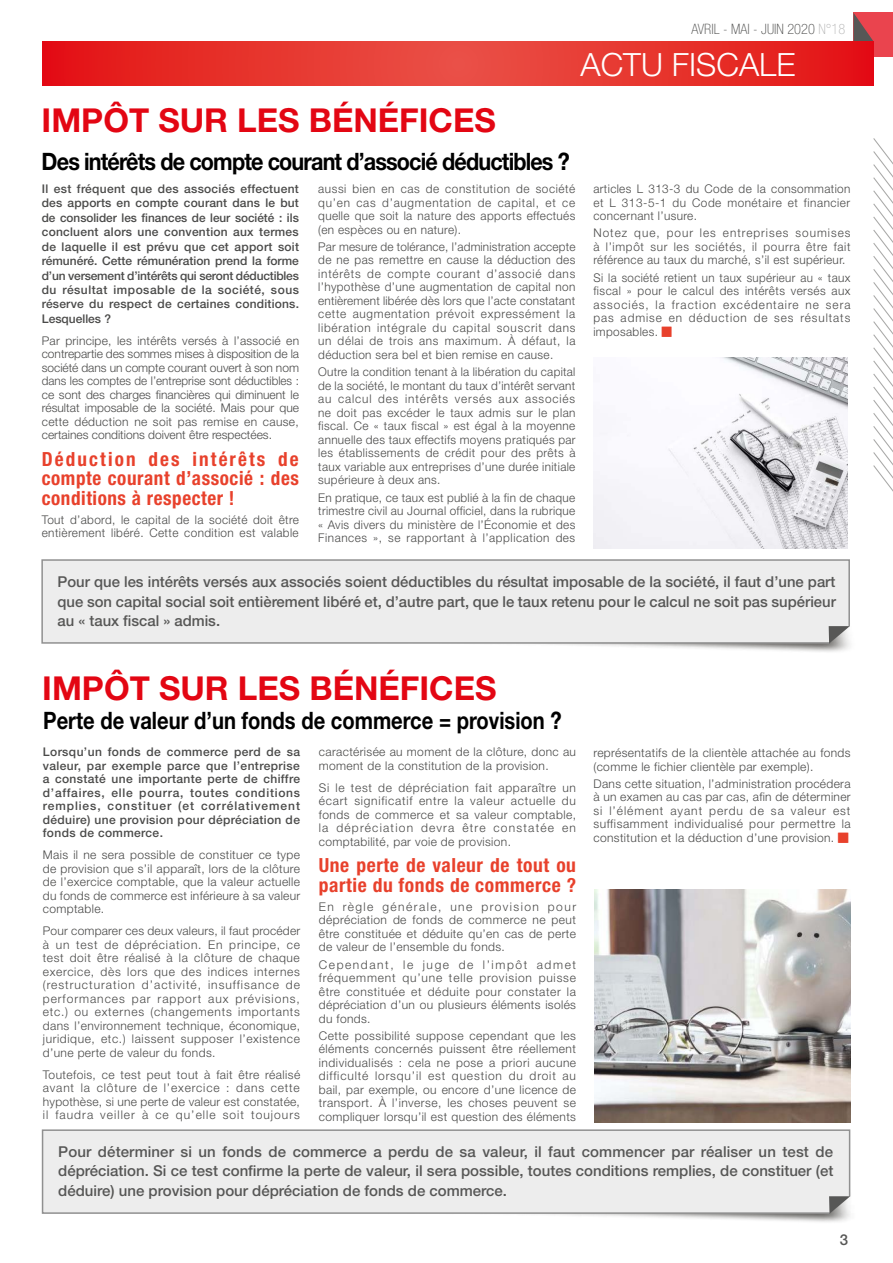
<style>
.page{position:relative;width:893px;height:1263px;background:#fff}
.page>*{position:absolute;margin:0;border:0;box-sizing:border-box;transform-origin:0 0}
.t1{font:700 33px "Helvetica Neue LT Std";color:#e30613}
.t2{font:300 32.1px "Helvetica Neue LT Std";color:#fff}
.t3{font:700 24px "Helvetica Neue LT Std";letter-spacing:-.04em;color:#000;scale:.9 1}
.t4{font:700 24px "Helvetica Neue LT Std";color:#000;scale:.84 1}
.t5{font:700 condensed 19.5px/19.5px "Helvetica Neue LT Std";letter-spacing:.03em;color:#e8412c;text-align:justify}
.t6{font:500 15px/19.5px "Helvetica Neue LT Std";color:#575756;text-align:justify}
.t7{font:100 condensed 14.4px "Helvetica Neue LT Std";color:#4a4a49}
.t8{font:300 12px/13.5px "Helvetica Neue LT Std";letter-spacing:.03em;color:#4a4a49;text-align:justify}
.t9{font:500 12px/14.4px "Helvetica Neue LT Std";letter-spacing:.02em;color:#4a4a49;text-align:justify}
.t10{font:300 12px/13.5px "Helvetica Neue LT Std";letter-spacing:.03em;color:#4a4a49;text-align:justify;scale:.96 1}
.s1{color:#b6b6b6}
</style>
<div class="page">
<div style="left:853px;top:13px;width:40px;height:44px;background:#ea444e"></div>
<svg style="left:853px;top:13px;width:21px;height:29px"></svg>
<svg style="left:43px;top:42px;width:831px;height:44px"></svg>
<svg style="left:873px;top:138px;width:20px;height:354px"></svg>
<div style="left:41px;top:1129px;width:810px;height:85px;background:#ededed"></div>
<svg style="left:829px;top:1196px;width:21px;height:18px"></svg>
<div style="left:41px;top:559px;width:810px;height:85px;background:#ededed"></div>
<svg style="left:829px;top:626px;width:21px;height:18px"></svg>
<img style="left:594px;top:357px;width:254px;height:192px">
<img style="left:594px;top:890px;width:256px;height:233px">
<p class="t7" style="left:691px;top:21px;width:155px">AVRIL - MAI - JUIN 2020 <span class="s1">N°18</span></p>
<h1 class="t1" style="left:42px;top:100px;width:456px">IMPÔT SUR LES BÉNÉFICES</h1>
<h3 class="t3" style="left:42px;top:146px;width:588px">Des intérêts de compte courant d’associé déductibles ?</h3>
<h2 class="t2" style="left:580px;top:45px;width:216px">ACTU FISCALE</h2>
<p class="t9" style="left:42px;top:181px;width:259px">Il est fréquent que des associés effectuent des apports en compte courant dans le but de consolider les finances de leur société : ils concluent alors une convention aux termes de laquelle il est prévu que cet apport soit rémunéré. Cette rémunération prend la forme d’un versement d’intérêts qui seront déductibles du résultat imposable de la société, sous réserve du respect de certaines conditions.<br>Lesquelles ?</p>
<p class="t8" style="left:42px;top:333px;width:259px">Par principe, les intérêts versés à l’associé en contrepartie des sommes mises à disposition de la société dans un compte courant ouvert à son nom dans les comptes de l’entreprise sont déductibles : ce sont des charges financières qui diminuent le résultat imposable de la société. Mais pour que cette déduction ne soit pas remise en cause, certaines conditions doivent être respectées.</p>
<h3 class="t5" style="left:42px;top:449px;width:259px">Déduction des intérêts de compte courant d’associé : des conditions à respecter !</h3>
<p class="t8" style="left:42px;top:512px;width:259px">Tout d’abord, le capital de la société doit être entièrement libéré. Cette condition est valable</p>
<p class="t8" style="left:318px;top:182px;width:259px">aussi bien en cas de constitution de société qu’en cas d’augmentation de capital, et ce quelle que soit la nature des apports effectués (en espèces ou en nature).</p>
<p class="t8" style="left:318px;top:240px;width:259px">Par mesure de tolérance, l’administration accepte de ne pas remettre en cause la déduction des intérêts de compte courant d’associé dans l’hypothèse d’une augmentation de capital non entièrement libérée dès lors que l’acte constatant cette augmentation prévoit expressément la libération intégrale du capital souscrit dans un délai de trois ans maximum. À défaut, la déduction sera bel et bien remise en cause.</p>
<p class="t8" style="left:318px;top:365px;width:259px">Outre la condition tenant à la libération du capital de la société, le montant du taux d’intérêt servant au calcul des intérêts versés aux associés ne doit pas excéder le taux admis sur le plan fiscal. Ce « taux fiscal » est égal à la moyenne annuelle des taux effectifs moyens pratiqués par les établissements de crédit pour des prêts à taux variable aux entreprises d’une durée initiale supérieure à deux ans.</p>
<p class="t8" style="left:318px;top:490px;width:259px">En pratique, ce taux est publié à la fin de chaque trimestre civil au Journal officiel, dans la rubrique « Avis divers du ministère de l’Économie et des Finances », se rapportant à l’application des</p>
<p class="t8" style="left:593px;top:182px;width:258px">articles L 313-3 du Code de la consommation et L 313-5-1 du Code monétaire et financier concernant l’usure.</p>
<p class="t8" style="left:593px;top:226px;width:259px">Notez que, pour les entreprises soumises à l’impôt sur les sociétés, il pourra être fait référence au taux du marché, s’il est supérieur.</p>
<p class="t10" style="left:593px;top:270px;width:269px">Si la société retient un taux supérieur au « taux fiscal » pour le calcul des intérêts versés aux associés, la fraction excédentaire ne sera pas admise en déduction de ses résultats imposables.</p>
<p class="t6" style="left:58px;top:572px;width:780px">Pour que les intérêts versés aux associés soient déductibles du résultat imposable de la société, il faut d’une part que son capital social soit entièrement libéré et, d’autre part, que le taux retenu pour le calcul ne soit pas supérieur au « taux fiscal » admis.</p>
<h1 class="t1" style="left:42px;top:668px;width:456px">IMPÔT SUR LES BÉNÉFICES</h1>
<h3 class="t4" style="left:43px;top:706px;width:619px">Perte de valeur d’un fonds de commerce = provision ?</h3>
<p class="t9" style="left:43px;top:745px;width:259px;line-height:13.5px">Lorsqu’un fonds de commerce perd de sa valeur, par exemple parce que l’entreprise a constaté une importante perte de chiffre d’affaires, elle pourra, toutes conditions remplies, constituer (et corrélativement déduire) une provision pour dépréciation de fonds de commerce.</p>
<p class="t8" style="left:43px;top:848px;width:259px">Mais il ne sera possible de constituer ce type de provision que s’il apparaît, lors de la clôture de l’exercice comptable, que la valeur actuelle du fonds de commerce est inférieure à sa valeur comptable.</p>
<p class="t8" style="left:43px;top:924px;width:259px">Pour comparer ces deux valeurs, il faut procéder à un test de dépréciation. En principe, ce test doit être réalisé à la clôture de chaque exercice, dès lors que des indices internes (restructuration d’activité, insuffisance de performances par rapport aux prévisions, etc.) ou externes (changements importants dans l’environnement technique, économique, juridique, etc.) laissent supposer l’existence d’une perte de valeur du fonds.</p>
<p class="t8" style="left:43px;top:1068px;width:259px">Toutefois, ce test peut tout à fait être réalisé avant la clôture de l’exercice : dans cette hypothèse, si une perte de valeur est constatée, il faudra veiller à ce qu’elle soit toujours</p>
<p class="t8" style="left:319px;top:745px;width:259px">caractérisée au moment de la clôture, donc au moment de la constitution de la provision.</p>
<p class="t8" style="left:319px;top:781px;width:259px">Si le test de dépréciation fait apparaître un écart significatif entre la valeur actuelle du fonds de commerce et sa valeur comptable, la dépréciation devra être constatée en comptabilité, par voie de provision.</p>
<h3 class="t5" style="left:319px;top:855px;width:259px">Une perte de valeur de tout ou partie du fonds de commerce ?</h3>
<p class="t8" style="left:319px;top:899px;width:259px">En règle générale, une provision pour dépréciation de fonds de commerce ne peut être constituée et déduite qu’en cas de perte de valeur de l’ensemble du fonds.</p>
<p class="t8" style="left:319px;top:957px;width:259px">Cependant, le juge de l’impôt admet fréquemment qu’une telle provision puisse être constituée et déduite pour constater la dépréciation d’un ou plusieurs éléments isolés du fonds.</p>
<p class="t8" style="left:319px;top:1029px;width:259px">Cette possibilité suppose cependant que les éléments concernés puissent être réellement individualisés : cela ne pose a priori aucune difficulté lorsqu’il est question du droit au bail, par exemple, ou encore d’une licence de transport. À l’inverse, les choses peuvent se compliquer lorsqu’il est question des éléments</p>
<p class="t6" style="left:58px;top:1142px;width:777px">Pour déterminer si un fonds de commerce a perdu de sa valeur, il faut commencer par réaliser un test de dépréciation. Si ce test confirme la perte de valeur, il sera possible, toutes conditions remplies, de constituer (et déduire) une provision pour dépréciation de fonds de commerce.</p>
<p class="t8" style="left:593px;top:746px;width:259px">représentatifs de la clientèle attachée au fonds (comme le fichier clientèle par exemple).</p>
<p class="t8" style="left:593px;top:776px;width:259px">Dans cette situation, l’administration procédera à un examen au cas par cas, afin de déterminer si l’élément ayant perdu de sa valeur est suffisamment individualisé pour permettre la constitution et la déduction d’une provision.</p>
<p class="t6" style="left:840px;top:1229px;width:10px">3</p>
</div>
